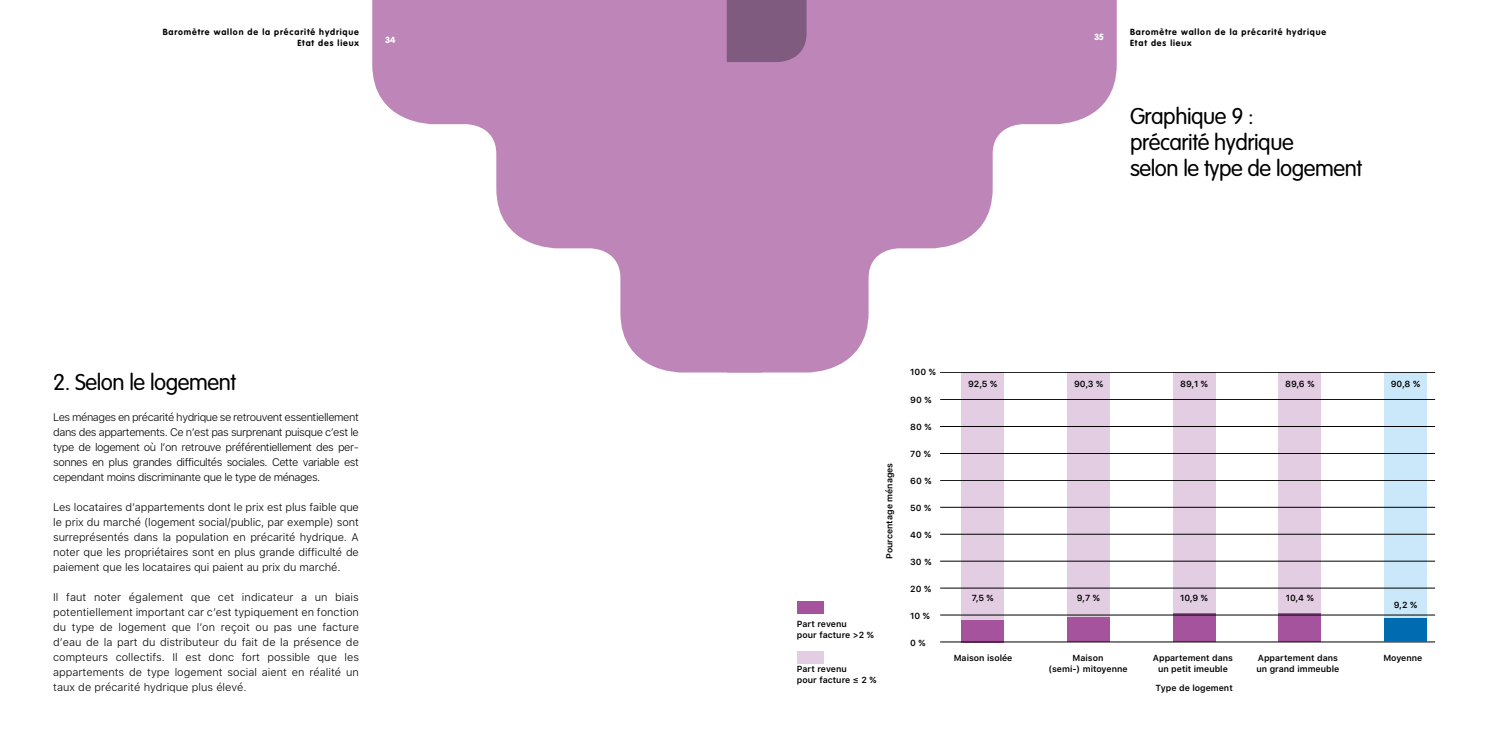
<style>
.page{position:relative;width:1489px;height:745px;background:#fff}
.page>*{position:absolute;margin:0;border:0;box-sizing:border-box;transform-origin:0 0}
.t1{font:300 22.5px/26.2px "VAG Rounded";letter-spacing:-.02em;color:#000}
.t2{font:300 11px/15px "SF Pro Text";letter-spacing:-.01em;color:#000;text-align:justify}
.t3{font:600 8.75px/11.2px "SF Pro Text";color:#000}
.t4{font:700 8.75px/11.2px "VAG Rounded";letter-spacing:.1em;color:#000}
.t5{font:900 8.75px "VAG Rounded";color:#fff}
</style>
<div class="page">
<svg style="left:372px;top:0;width:354px;height:372px;fill:#bd85b8"></svg>
<svg style="left:726px;top:0;width:390px;height:372px;fill:#bd85b8"></svg>
<div style="left:726px;top:0;width:80px;height:62px;background:#805b80"></div>
<div style="left:961px;top:372px;width:42px;height:269px;background:#e2cde3"></div>
<div style="left:961px;top:619px;width:42px;height:22px;background:#a6539d"></div>
<div style="left:1067px;top:372px;width:42px;height:269px;background:#e2cde3"></div>
<div style="left:1172px;top:372px;width:43px;height:269px;background:#e2cde3"></div>
<div style="left:1172px;top:613px;width:43px;height:28px;background:#a6539d"></div>
<div style="left:1067px;top:617px;width:42px;height:24px;background:#a6539d"></div>
<div style="left:1278px;top:372px;width:42px;height:269px;background:#e2cde3"></div>
<div style="left:1278px;top:613px;width:42px;height:28px;background:#a6539d"></div>
<hr style="left:940px;top:453px;width:494px;height:1px;background:#000">
<hr style="left:940px;top:372px;width:494px;height:1px;background:#000">
<hr style="left:940px;top:399px;width:494px;height:1px;background:#000">
<hr style="left:940px;top:426px;width:494px;height:1px;background:#000">
<hr style="left:940px;top:480px;width:494px;height:1px;background:#000">
<hr style="left:940px;top:506px;width:494px;height:1px;background:#000">
<hr style="left:940px;top:533px;width:494px;height:1px;background:#000">
<hr style="left:940px;top:560px;width:494px;height:1px;background:#000">
<hr style="left:940px;top:587px;width:494px;height:1px;background:#000">
<hr style="left:940px;top:614px;width:494px;height:1px;background:#000">
<hr style="left:940px;top:641px;width:494px;height:1px;background:#000">
<div style="left:1383px;top:372px;width:43px;height:269px;background:#cae8f9"></div>
<div style="left:1383px;top:618px;width:43px;height:23px;background:#006bb0"></div>
<div style="left:797px;top:651px;width:26px;height:12px;background:#e2cde3"></div>
<div style="left:797px;top:601px;width:26px;height:12px;background:#a6539d"></div>
<p class="t4" style="left:163px;top:26px;width:198px;text-align:right">Baromètre wallon de la précarité hydrique<br>Etat des lieux</p>
<p class="t5" style="left:1094px;top:32px;width:10px">35</p>
<p class="t5" style="left:385px;top:35px;width:11px">34</p>
<p class="t4" style="left:1129px;top:26px;width:198px">Baromètre wallon de la précarité hydrique<br>Etat des lieux</p>
<h1 class="t1" style="left:53px;top:369px;width:184px">2. Selon le logement</h1>
<p class="t2" style="left:53px;top:409px;width:307px">Les ménages en précarité hydrique se retrouvent essentiellement dans des appartements. Ce n’est pas surprenant puisque c’est le type de logement où l’on retrouve préférentiellement des per&shy;sonnes en plus grandes difficultés sociales. Cette variable est cependant moins discriminante que le type de ménages.</p>
<p class="t2" style="left:53px;top:499px;width:307px">Les locataires d’appartements dont le prix est plus faible que le prix du marché (logement social/public, par exemple) sont surreprésentés dans la population en précarité hydrique. A noter que les propriétaires sont en plus grande difficulté de paiement que les locataires qui paient au prix du marché.</p>
<p class="t2" style="left:53px;top:589px;width:307px">Il faut noter également que cet indicateur a un biais potentiellement important car c’est typiquement en fonction du type de logement que l’on reçoit ou pas une facture d’eau de la part du distributeur du fait de la présence de compteurs collectifs. Il est donc fort possible que les appartements de type logement social aient en réalité un taux de précarité hydrique plus élevé.</p>
<h1 class="t1" style="left:1129px;top:103px;width:234px">Graphique 9 :<br>précarité hydrique<br>selon le type de logement</h1>
<p class="t3" style="left:884px;top:558px;width:98px;rotate:-90deg">Pourcentage ménages</p>
<p class="t3" style="left:797px;top:618px;width:79px">Part revenu<br>pour facture &gt;2 %</p>
<p class="t3" style="left:797px;top:663px;width:81px">Part revenu<br>pour facture ≤ 2 %</p>
<p class="t3" style="left:910px;top:367px;width:27px">100 %</p>
<p class="t3" style="left:910px;top:394px;width:23px">90 %</p>
<p class="t3" style="left:910px;top:421px;width:23px">80 %</p>
<p class="t3" style="left:910px;top:448px;width:22px">70 %</p>
<p class="t3" style="left:910px;top:475px;width:23px">60 %</p>
<p class="t3" style="left:910px;top:502px;width:23px">50 %</p>
<p class="t3" style="left:910px;top:529px;width:23px">40 %</p>
<p class="t3" style="left:910px;top:556px;width:23px">30 %</p>
<p class="t3" style="left:910px;top:583px;width:23px">20 %</p>
<p class="t3" style="left:910px;top:610px;width:21px">10 %</p>
<p class="t3" style="left:910px;top:637px;width:17px">0 %</p>
<p class="t3" style="left:968px;top:378px;width:31px">92,5 %</p>
<p class="t3" style="left:1074px;top:378px;width:31px">90,3 %</p>
<p class="t3" style="left:1180px;top:378px;width:29px">89,1 %</p>
<p class="t3" style="left:1284px;top:378px;width:31px">89,6 %</p>
<p class="t3" style="left:1390px;top:378px;width:31px">90,8 %</p>
<p class="t3" style="left:971px;top:592px;width:24px">7,5 %</p>
<p class="t3" style="left:1076px;top:592px;width:25px">9,7 %</p>
<p class="t3" style="left:1180px;top:592px;width:29px">10,9 %</p>
<p class="t3" style="left:1285px;top:592px;width:30px">10,4 %</p>
<p class="t3" style="left:1393px;top:599px;width:25px">9,2 %</p>
<p class="t3" style="left:953px;top:652px;width:60px">Maison isolée</p>
<p class="t3" style="left:1048px;top:652px;width:81px;text-align:center">Maison<br>(semi-) mitoyenne</p>
<p class="t3" style="left:1152px;top:652px;width:82px;text-align:center">Appartement dans un petit imeuble</p>
<p class="t3" style="left:1256px;top:652px;width:84px">Appartement dans un grand immeuble</p>
<p class="t3" style="left:1383px;top:652px;width:40px">Moyenne</p>
<p class="t3" style="left:1155px;top:682px;width:79px">Type de logement</p>
</div>
